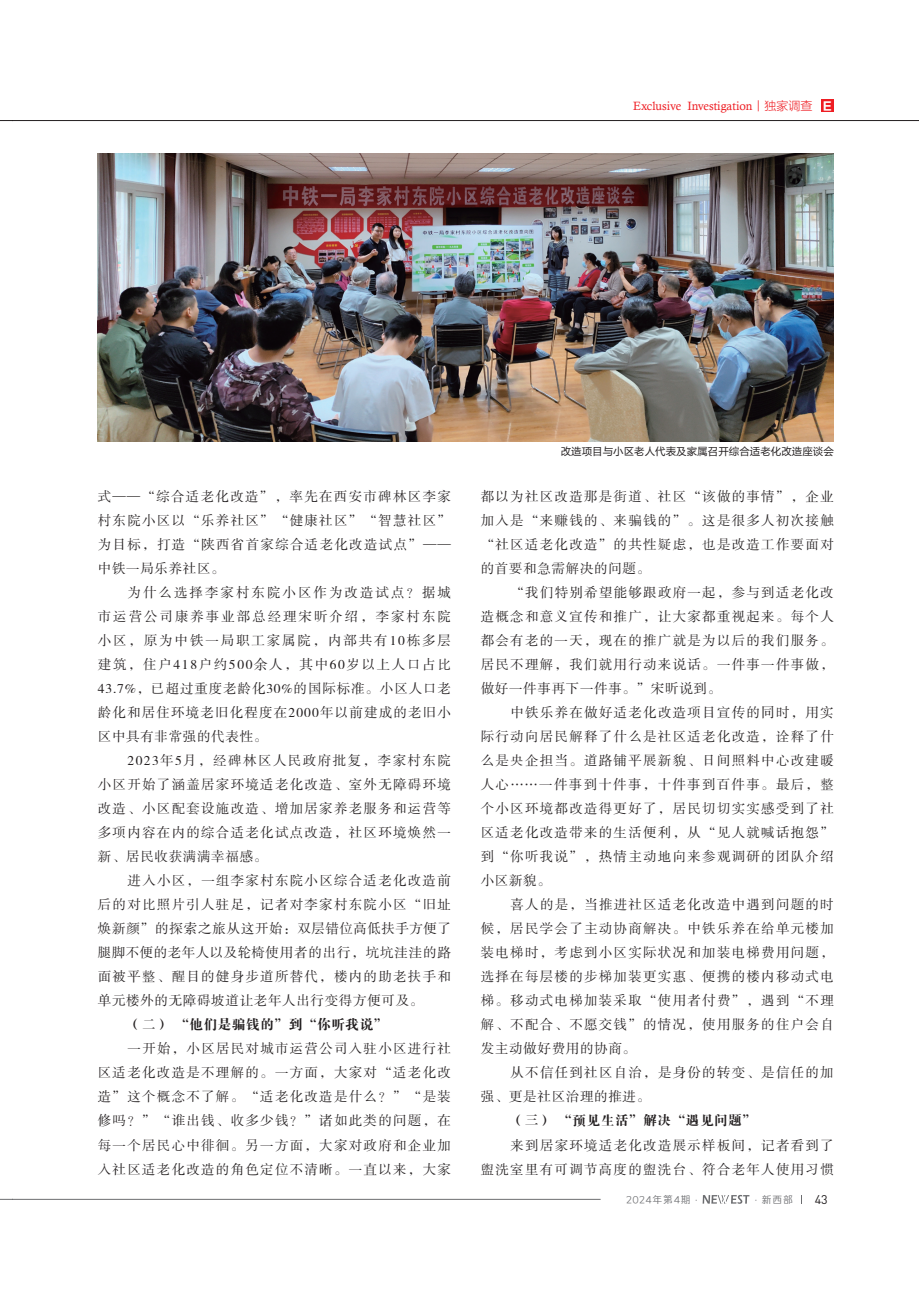
<style>
.page{position:relative;width:919px;height:1289px;background:#fff}
.page>*{position:absolute;margin:0;border:0;box-sizing:border-box;transform-origin:0 0}
.t1{font:13.5px/24px "FZSSK GBK1 0";letter-spacing:.095em;color:#231f20;text-align:justify}
.t2{font:13.5px "FZDBSK GBK1 0";letter-spacing:.05em;color:#231f20}
.t3{font:12.45px "DIN";color:#231f20}
.t4{font:12px "Calisto";color:#ee1d23}
.t5{font:10.5px "FZLTHK GBK1 0";color:#231f20}
.t6{font:9.75px "Loong Flash Sans GB Regular";letter-spacing:.1em;color:#6c6d70}
.s1{font-family:"FZLTXHK GBK1 0"}
.s2{font-family:"FZLTDHK GBK1 0";font-size:11.4px;color:#fff}
</style>
<div class="page">
<svg style="left:0;top:1198px;width:13px;height:1px"></svg>
<svg style="left:0;top:120px;width:13px;height:1px"></svg>
<hr style="left:13px;top:1198px;width:587px;height:1px;background:#6c6d70">
<svg style="left:702px;top:1195px;width:47px;height:8px"></svg>
<hr style="left:13px;top:120px;width:905px;height:1px;background:#231f20">
<div style="left:821px;top:99px;width:12px;height:13px;background:#ee1d23"></div>
<img style="left:98px;top:153px;width:735px;height:289px">
<p class="t4" style="left:633px;top:99px;width:201px">Exclusive Investigation<span class="s1">丨独家调查</span> <span class="s2">Ｅ</span></p>
<p class="t1" style="left:98px;top:485px;width:354px">式——“综合适老化改造”，率先在西安市碑林区李家村东院小区以“乐养社区”“健康社区”“智慧社区”为目标，打造“陕西省首家综合适老化改造试点”——中铁一局乐养社区。</p>
<p class="t1" style="left:98px;top:581px;width:354px;text-indent:30px">为什么选择李家村东院小区作为改造试点？据城市运营公司康养事业部总经理宋昕介绍，李家村东院小区，原为中铁一局职工家属院，内部共有10栋多层建筑，住户418户约500余人，其中60岁以上人口占比43.7%，已超过重度老龄化30%的国际标准。小区人口老龄化和居住环境老旧化程度在2000年以前建成的老旧小区中具有非常强的代表性。</p>
<p class="t1" style="left:98px;top:749px;width:354px;text-indent:30px">2023年5月，经碑林区人民政府批复，李家村东院小区开始了涵盖居家环境适老化改造、室外无障碍环境改造、小区配套设施改造、增加居家养老服务和运营等多项内容在内的综合适老化试点改造，社区环境焕然一新、居民收获满满幸福感。</p>
<p class="t1" style="left:98px;top:869px;width:354px;text-indent:30px">进入小区，一组李家村东院小区综合适老化改造前后的对比照片引人驻足，记者对李家村东院小区“旧址焕新颜”的探索之旅从这开始：双层错位高低扶手方便了腿脚不便的老年人以及轮椅使用者的出行，坑坑洼洼的路面被平整、醒目的健身步道所替代，楼内的助老扶手和单元楼外的无障碍坡道让老年人出行变得方便可及。</p>
<p class="t2" style="left:128px;top:1017px;width:261px">（二） “他们是骗钱的”到“你听我说”</p>
<p class="t1" style="left:98px;top:1037px;width:354px;text-indent:30px">一开始，小区居民对城市运营公司入驻小区进行社区适老化改造是不理解的。一方面，大家对“适老化改造”这个概念不了解。“适老化改造是什么？”“是装修吗？”“谁出钱、收多少钱？”诸如此类的问题，在每一个居民心中徘徊。另一方面，大家对政府和企业加入社区适老化改造的角色定位不清晰。一直以来，大家</p>
<p class="t5" style="left:560px;top:445px;width:274px">改造项目与小区老人代表及家属召开综合适老化改造座谈会</p>
<p class="t1" style="left:480px;top:485px;width:354px">都以为社区改造那是街道、社区“该做的事情”，企业加入是“来赚钱的、来骗钱的”。这是很多人初次接触“社区适老化改造”的共性疑虑，也是改造工作要面对的首要和急需解决的问题。</p>
<p class="t1" style="left:480px;top:581px;width:354px;text-indent:30px">“我们特别希望能够跟政府一起，参与到适老化改造概念和意义宣传和推广，让大家都重视起来。每个人都会有老的一天，现在的推广就是为以后的我们服务。居民不理解，我们就用行动来说话。一件事一件事做，做好一件事再下一件事。”宋昕说到。</p>
<p class="t1" style="left:480px;top:701px;width:354px;text-indent:30px">中铁乐养在做好适老化改造项目宣传的同时，用实际行动向居民解释了什么是社区适老化改造，诠释了什么是央企担当。道路铺平展新貌、日间照料中心改建暖人心……一件事到十件事，十件事到百件事。最后，整个小区环境都改造得更好了，居民切切实实感受到了社区适老化改造带来的生活便利，从“见人就喊话抱怨”到“你听我说”，热情主动地向来参观调研的团队介绍小区新貌。</p>
<p class="t1" style="left:480px;top:893px;width:354px;text-indent:30px">喜人的是，当推进社区适老化改造中遇到问题的时候，居民学会了主动协商解决。中铁乐养在给单元楼加装电梯时，考虑到小区实际状况和加装电梯费用问题，选择在每层楼的步梯加装更实惠、便携的楼内移动式电梯。移动式电梯加装采取“使用者付费”，遇到“不理解、不配合、不愿交钱”的情况，使用服务的住户会自发主动做好费用的协商。</p>
<p class="t1" style="left:480px;top:1061px;width:354px;text-indent:30px">从不信任到社区自治，是身份的转变、是信任的加强、更是社区治理的推进。</p>
<p class="t2" style="left:510px;top:1113px;width:247px">（三） “预见生活”解决“遇见问题”</p>
<p class="t1" style="left:480px;top:1133px;width:354px;text-align:right">来到居家环境适老化改造展示样板间，记者看到了<br>盥洗室里有可调节高度的盥洗台、符合老年人使用习惯</p>
<p class="t6" style="left:626px;top:1194px;width:168px">2024年第4期·　　　　 ·新西部</p>
<p class="t3" style="left:814px;top:1191px;width:15px">43</p>
</div>
